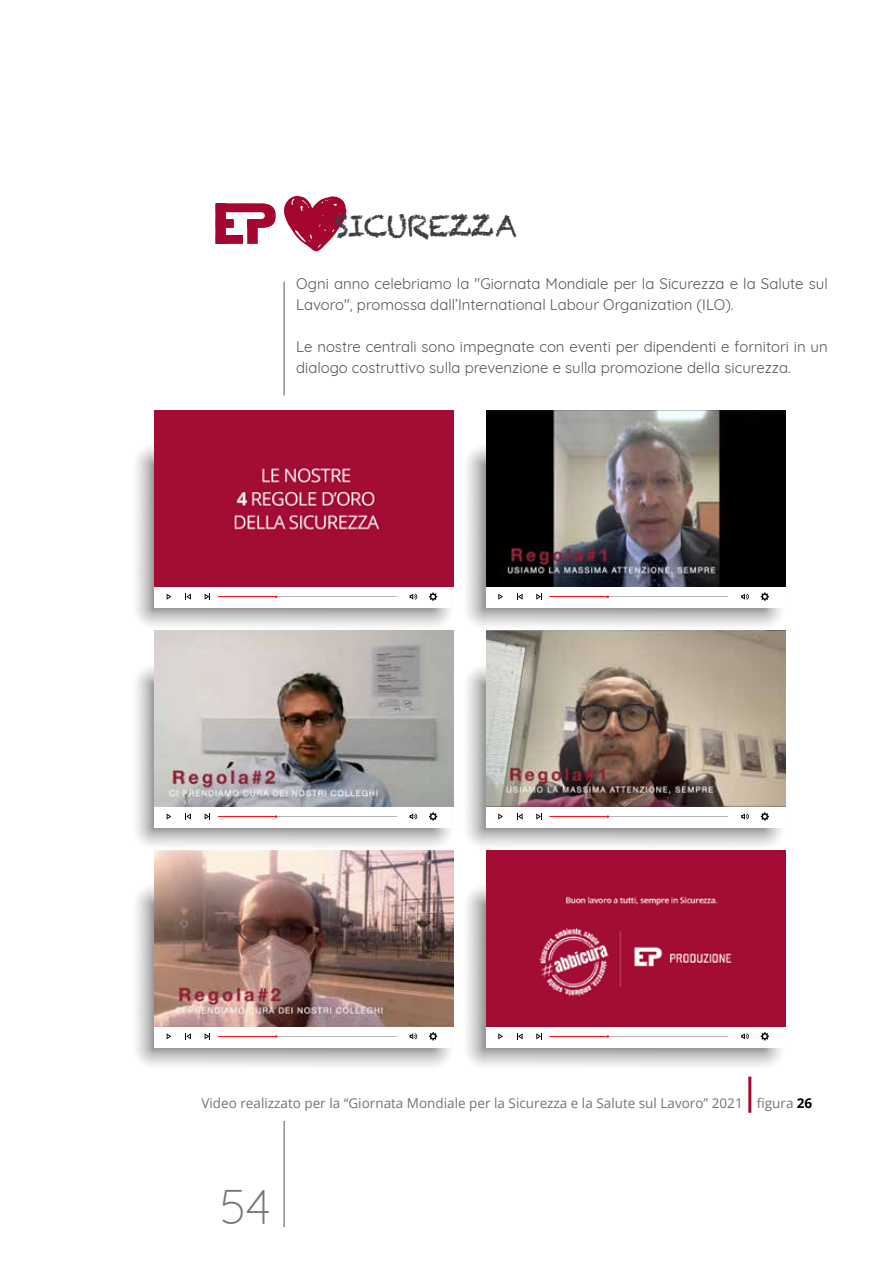
<style>
.page{position:relative;width:893px;height:1263px;background:#fff}
.page>*{position:absolute;margin:0;border:0;box-sizing:border-box;transform-origin:0 0}
.t1{font:300 48.45px "Quicksand";color:#76777a}
.t2{font:29.25px "Chalkduster";letter-spacing:-.04em;color:#3e3d40}
.t3{font:15px/21px "Quicksand";color:#54565a}
.t4{font:13.5px "Open Sans";color:#747476}
.s1{font-weight:700;color:#000}
</style>
<div class="page">
<hr style="left:283px;top:1121px;width:2px;height:106px;background:#919295">
<hr style="left:748px;top:1076px;width:3px;height:37px;background:#a50630">
<svg style="left:215px;top:203px;width:61px;height:41px"></svg>
<svg style="left:284px;top:195px;width:62px;height:56px"></svg>
<img style="left:136px;top:887px;width:318px;height:179px">
<div style="left:154px;top:1025px;width:298px;height:22px;background:#fff"></div>
<svg style="left:167px;top:1033px;width:4px;height:6px"></svg>
<svg style="left:205px;top:1033px;width:5px;height:6px"></svg>
<svg style="left:185px;top:1033px;width:6px;height:6px"></svg>
<svg style="left:410px;top:1033px;width:7px;height:6px"></svg>
<svg style="left:429px;top:1032px;width:8px;height:8px"></svg>
<hr style="left:218px;top:1036px;width:178px;height:1px;background:#b3b3b3">
<hr style="left:218px;top:1036px;width:58px;height:1px;background:#ff0f17">
<img style="left:154px;top:850px;width:300px;height:176px">
<svg style="left:167px;top:594px;width:4px;height:6px"></svg>
<svg style="left:205px;top:594px;width:5px;height:6px"></svg>
<svg style="left:185px;top:594px;width:6px;height:6px"></svg>
<svg style="left:410px;top:594px;width:7px;height:6px"></svg>
<svg style="left:429px;top:592px;width:8px;height:9px"></svg>
<hr style="left:218px;top:596px;width:178px;height:1px;background:#b3b3b3">
<hr style="left:218px;top:596px;width:58px;height:1px;background:#ff0f17">
<img style="left:154px;top:410px;width:300px;height:177px">
<svg style="left:498px;top:813px;width:5px;height:6px"></svg>
<svg style="left:536px;top:813px;width:6px;height:6px"></svg>
<svg style="left:517px;top:813px;width:6px;height:6px"></svg>
<svg style="left:741px;top:813px;width:8px;height:6px"></svg>
<svg style="left:761px;top:812px;width:8px;height:8px"></svg>
<hr style="left:550px;top:816px;width:178px;height:1px;background:#b3b3b3">
<hr style="left:550px;top:816px;width:57px;height:1px;background:#ff0f17">
<img style="left:486px;top:630px;width:299px;height:177px">
<svg style="left:498px;top:594px;width:5px;height:6px"></svg>
<svg style="left:536px;top:594px;width:6px;height:6px"></svg>
<svg style="left:517px;top:594px;width:6px;height:6px"></svg>
<svg style="left:741px;top:594px;width:8px;height:6px"></svg>
<svg style="left:761px;top:592px;width:8px;height:9px"></svg>
<hr style="left:550px;top:596px;width:178px;height:1px;background:#b3b3b3">
<hr style="left:550px;top:596px;width:57px;height:1px;background:#ff0f17">
<img style="left:486px;top:410px;width:299px;height:177px">
<svg style="left:167px;top:813px;width:4px;height:6px"></svg>
<svg style="left:205px;top:813px;width:5px;height:6px"></svg>
<svg style="left:185px;top:813px;width:6px;height:6px"></svg>
<svg style="left:410px;top:813px;width:7px;height:6px"></svg>
<svg style="left:429px;top:812px;width:8px;height:8px"></svg>
<hr style="left:218px;top:816px;width:178px;height:1px;background:#b3b3b3">
<hr style="left:218px;top:816px;width:58px;height:1px;background:#ff0f17">
<img style="left:154px;top:630px;width:300px;height:177px">
<img style="left:467px;top:887px;width:318px;height:179px">
<div style="left:486px;top:1025px;width:298px;height:22px;background:#fff"></div>
<svg style="left:498px;top:1033px;width:5px;height:6px"></svg>
<svg style="left:536px;top:1033px;width:6px;height:6px"></svg>
<svg style="left:517px;top:1033px;width:6px;height:6px"></svg>
<svg style="left:741px;top:1033px;width:8px;height:6px"></svg>
<svg style="left:761px;top:1032px;width:8px;height:8px"></svg>
<hr style="left:550px;top:1036px;width:178px;height:1px;background:#b3b3b3">
<hr style="left:550px;top:1036px;width:57px;height:1px;background:#ff0f17">
<img style="left:486px;top:850px;width:299px;height:176px">
<hr style="left:283px;top:282px;width:2px;height:113px;background:#919295">
<h2 class="t2" style="left:334px;top:209px;width:184px">SICUREZZA</h2>
<p class="t3" style="left:296px;top:271px;width:533px">Ogni anno celebriamo la "Giornata Mondiale per la Sicurezza e la Salute sul<br>Lavoro", promossa dall’International Labour Organization (ILO).</p>
<p class="t3" style="left:296px;top:334px;width:533px">Le nostre centrali sono impegnate con eventi per dipendenti e fornitori in un dialogo costruttivo sulla prevenzione e sulla promozione della sicurezza.</p>
<p class="t4" style="left:201px;top:1094px;width:612px">Video realizzato per la “Giornata Mondiale per la Sicurezza e la Salute sul Lavoro” 2021 figura <span class="s1">26</span></p>
<h1 class="t1" style="left:220px;top:1169px;width:52px">54</h1>
</div>
